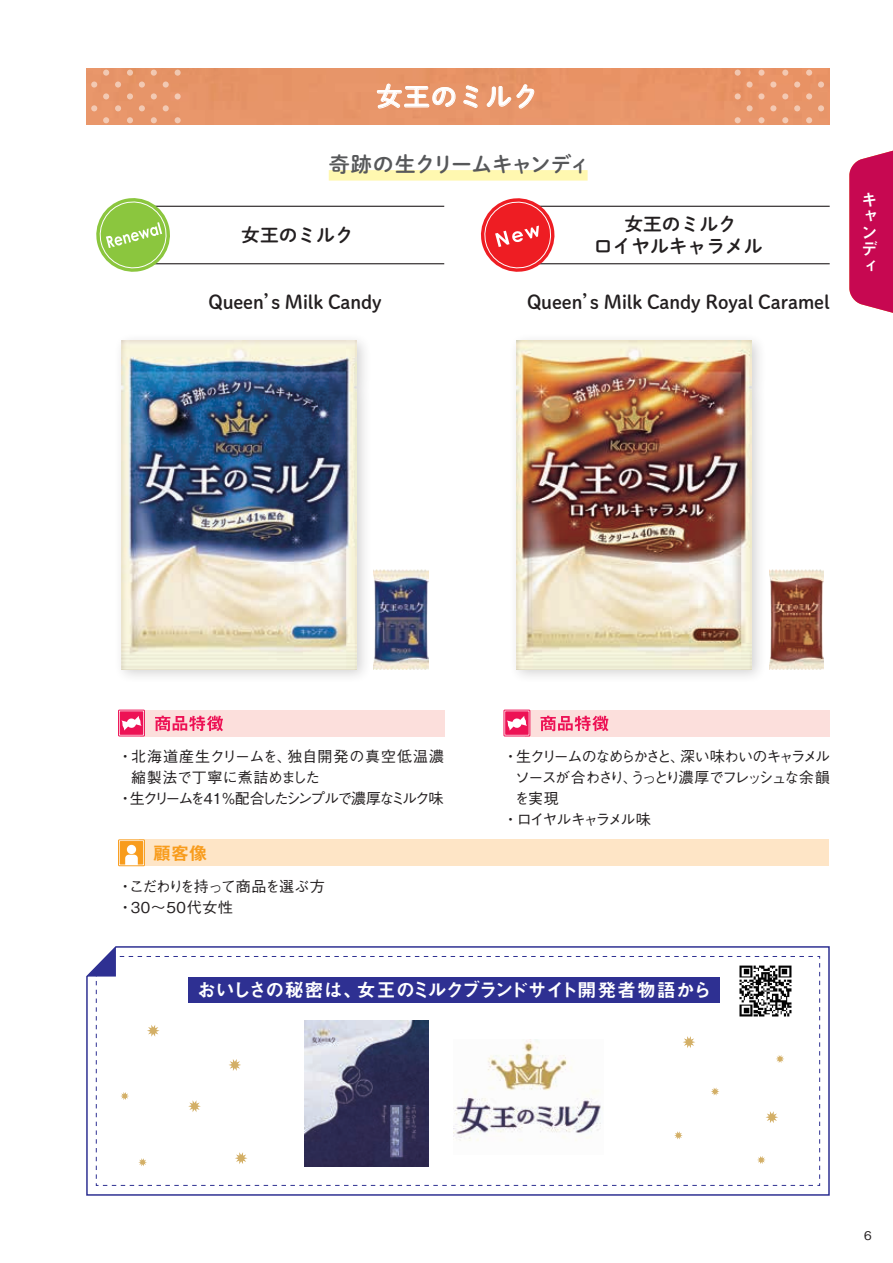
<style>
.page{position:relative;width:893px;height:1263px;background:#fff}
.page>*{position:absolute;margin:0;border:0;box-sizing:border-box;transform-origin:0 0}
.t1{font:26.25px "Shuei M Go Std B";letter-spacing:.04em;color:#fff}
.t2{font:21px "Shuei M Go Std B";letter-spacing:-.045em;color:#57585a}
.t3{font:18.9px "Midashi Go Pro MB31";letter-spacing:-.04em;color:#fff}
.t4{font:18.75px/22.5px "Shuei M Go Std B";color:#231f20;text-align:center}
.t5{font:18px "Midashi Go Pro MB31";color:#f89c1c}
.t6{font:16.5px/16.5px "Midashi Go Pro MB31";color:#fff}
.t7{font:500 15px "Gothic BBB Pro";letter-spacing:-.15em;color:#231f20}
.t8{font:500 15px "Gothic BBB Pro";letter-spacing:-.115em;color:#231f20}
.t9{font:500 15px "Gothic BBB Pro";letter-spacing:-.125em;color:#231f20}
.t10{font:500 15px/21px "Gothic BBB Pro";letter-spacing:-.04em;color:#231f20}
.t11{font:500 15px "Gothic BBB Pro";letter-spacing:.06em;color:#231f20}
.t12{font:500 15px "Gothic BBB Pro";letter-spacing:-.005em;color:#231f20}
.t13{font:500 15px "Gothic BBB Pro";letter-spacing:-.16em;color:#231f20}
.t14{font:500 15px "Gothic BBB Pro";letter-spacing:-.09em;color:#231f20}
.t15{font:500 12px "Gothic BBB Pro";color:#231f20}
</style>
<div class="page">
<div style="left:86px;top:68px;width:743px;height:57px;background:#e79569"></div>
<svg style="left:735px;top:70px;width:6px;height:6px"></svg>
<svg style="left:735px;top:93px;width:6px;height:6px"></svg>
<svg style="left:735px;top:117px;width:6px;height:6px"></svg>
<svg style="left:758px;top:70px;width:6px;height:6px"></svg>
<svg style="left:746px;top:81px;width:7px;height:7px"></svg>
<svg style="left:758px;top:93px;width:6px;height:6px"></svg>
<div style="left:746px;top:105px;width:7px;height:6px;background:#f2c9b3;border-radius:50%"></div>
<svg style="left:758px;top:117px;width:6px;height:6px"></svg>
<svg style="left:782px;top:70px;width:6px;height:6px"></svg>
<svg style="left:770px;top:81px;width:6px;height:7px"></svg>
<svg style="left:782px;top:93px;width:6px;height:6px"></svg>
<svg style="left:770px;top:105px;width:6px;height:6px"></svg>
<svg style="left:782px;top:117px;width:6px;height:6px"></svg>
<svg style="left:806px;top:70px;width:6px;height:6px"></svg>
<div style="left:794px;top:81px;width:6px;height:7px;background:#f3c8b1;border-radius:50%"></div>
<svg style="left:806px;top:93px;width:6px;height:6px"></svg>
<div style="left:818px;top:81px;width:6px;height:7px;background:#f1c8b2;border-radius:50%"></div>
<svg style="left:794px;top:105px;width:6px;height:6px"></svg>
<svg style="left:806px;top:117px;width:6px;height:6px"></svg>
<svg style="left:818px;top:105px;width:6px;height:6px"></svg>
<svg style="left:175px;top:117px;width:6px;height:6px"></svg>
<svg style="left:175px;top:93px;width:6px;height:6px"></svg>
<svg style="left:175px;top:70px;width:6px;height:6px"></svg>
<svg style="left:151px;top:117px;width:6px;height:6px"></svg>
<svg style="left:163px;top:105px;width:6px;height:6px"></svg>
<svg style="left:151px;top:93px;width:6px;height:6px"></svg>
<div style="left:163px;top:81px;width:6px;height:7px;background:#f2c9b3;border-radius:50%"></div>
<svg style="left:151px;top:70px;width:6px;height:6px"></svg>
<svg style="left:127px;top:117px;width:6px;height:6px"></svg>
<svg style="left:139px;top:105px;width:6px;height:6px"></svg>
<svg style="left:127px;top:93px;width:6px;height:6px"></svg>
<div style="left:139px;top:81px;width:6px;height:7px;background:#f2c9b3;border-radius:50%"></div>
<svg style="left:127px;top:70px;width:6px;height:6px"></svg>
<svg style="left:103px;top:117px;width:6px;height:6px"></svg>
<svg style="left:115px;top:105px;width:6px;height:6px"></svg>
<svg style="left:103px;top:93px;width:6px;height:6px"></svg>
<svg style="left:91px;top:105px;width:6px;height:6px"></svg>
<div style="left:115px;top:81px;width:6px;height:7px;background:#f2c8b2;border-radius:50%"></div>
<svg style="left:103px;top:70px;width:6px;height:6px"></svg>
<div style="left:91px;top:81px;width:6px;height:7px;background:#f2c9b3;border-radius:50%"></div>
<svg style="left:849px;top:150px;width:44px;height:163px;background:#cc1e60"></svg>
<svg style="left:377px;top:84px;width:79px;height:25px;background:#ecab88"></svg>
<svg style="left:463px;top:85px;width:15px;height:23px"></svg>
<svg style="left:487px;top:84px;width:47px;height:25px"></svg>
<div style="left:329px;top:170px;width:259px;height:11px;background:#fff8b0"></div>
<div style="left:114px;top:332px;width:258px;height:352px;background:#231f20;opacity:.2"></div>
<img style="left:122px;top:341px;width:234px;height:328px">
<div style="left:508px;top:332px;width:258px;height:352px;background:#231f20;opacity:.2"></div>
<img style="left:517px;top:341px;width:234px;height:328px">
<svg style="left:86px;top:946px;width:744px;height:250px"></svg>
<svg style="left:87px;top:947px;width:733px;height:239px"></svg>
<img style="left:734px;top:958px;width:63px;height:64px">
<div style="left:525px;top:710px;width:305px;height:26px;background:#fcdfdc"></div>
<svg style="left:540px;top:716px;width:68px;height:15px"></svg>
<div style="left:504px;top:710px;width:26px;height:26px;border:1px solid #ed1255"></div>
<div style="left:505px;top:711px;width:24px;height:24px;background:#ed1255"></div>
<svg style="left:507px;top:716px;width:20px;height:14px"></svg>
<div style="left:140px;top:710px;width:304px;height:26px;background:#fcdfdc"></div>
<svg style="left:155px;top:716px;width:68px;height:15px"></svg>
<div style="left:118px;top:710px;width:27px;height:26px;border:1px solid #ed1255"></div>
<div style="left:120px;top:711px;width:23px;height:24px;background:#ed1255"></div>
<svg style="left:121px;top:716px;width:21px;height:14px"></svg>
<div style="left:139px;top:840px;width:690px;height:26px;background:#fee5c6"></div>
<div style="left:118px;top:840px;width:27px;height:26px;border:1px solid #f89c1c"></div>
<div style="left:120px;top:841px;width:23px;height:23px;background:#f89c1c"></div>
<div style="left:127px;top:845px;width:9px;height:9px;background:#fff;border-radius:50%"></div>
<svg style="left:125px;top:855px;width:13px;height:10px"></svg>
<hr style="left:500px;top:263px;width:330px;height:1px;background:#231f20">
<hr style="left:502px;top:206px;width:328px;height:1px;background:#231f20">
<hr style="left:115px;top:263px;width:329px;height:1px;background:#231f20">
<hr style="left:117px;top:206px;width:327px;height:1px;background:#231f20">
<svg style="left:481px;top:198px;width:77px;height:74px"></svg>
<svg style="left:96px;top:198px;width:78px;height:74px"></svg>
<div style="left:188px;top:977px;width:531px;height:26px;background:#2e3092"></div>
<img style="left:304px;top:1021px;width:125px;height:145px">
<img style="left:454px;top:1039px;width:149px;height:115px">
<img style="left:373px;top:570px;width:55px;height:99px">
<img style="left:769px;top:570px;width:55px;height:99px">
<h1 class="t1" style="left:376px;top:77px;width:164px">女王のミルク</h1>
<p class="t2" style="left:329px;top:149px;width:263px">奇跡の生クリームキャンディ</p>
<p class="t4" style="left:241px;top:223px;width:114px">女王のミルク</p>
<p class="t4" style="left:594px;top:212px;width:170px">女王のミルク<br>ロイヤルキャラメル</p>
<p class="t4" style="left:208px;top:290px;width:175px">Queen’s Milk Candy</p>
<p class="t4" style="left:527px;top:290px;width:304px">Queen’s Milk Candy Royal Caramel</p>
<p class="t6" style="left:861px;top:189px;width:18px">ミキャンデ</p>
<p class="t6" style="left:861px;top:189px;width:18px;text-align:justify">キャンディ</p>
<p class="t11" style="left:118px;top:744px;width:328px">・北海道産生クリームを、独自開発の真空低温濃</p>
<p class="t12" style="left:131px;top:765px;width:191px">縮製法で丁寧に煮詰めました</p>
<p class="t7" style="left:118px;top:786px;width:327px">・生クリームを41％配合したシンプルで濃厚なミルク味</p>
<p class="t5" style="left:153px;top:839px;width:55px">顧客像</p>
<p class="t10" style="left:118px;top:874px;width:208px">・こだわりを持って商品を選ぶ方・30～50代女性</p>
<p class="t8" style="left:503px;top:744px;width:328px">・生クリームのなめらかさと、深い味わいのキャラメル</p>
<p class="t9" style="left:515px;top:765px;width:316px">ソースが合わさり、うっとり濃厚でフレッシュな余韻</p>
<p class="t14" style="left:514px;top:786px;width:46px">を実現</p>
<p class="t13" style="left:503px;top:807px;width:149px">・ロイヤルキャラメル味</p>
<p class="t3" style="left:197px;top:975px;width:516px">おいしさの秘密は、女王のミルクブランドサイト開発者物語から</p>
<p class="t15" style="left:864px;top:1226px;width:9px">6</p>
</div>
